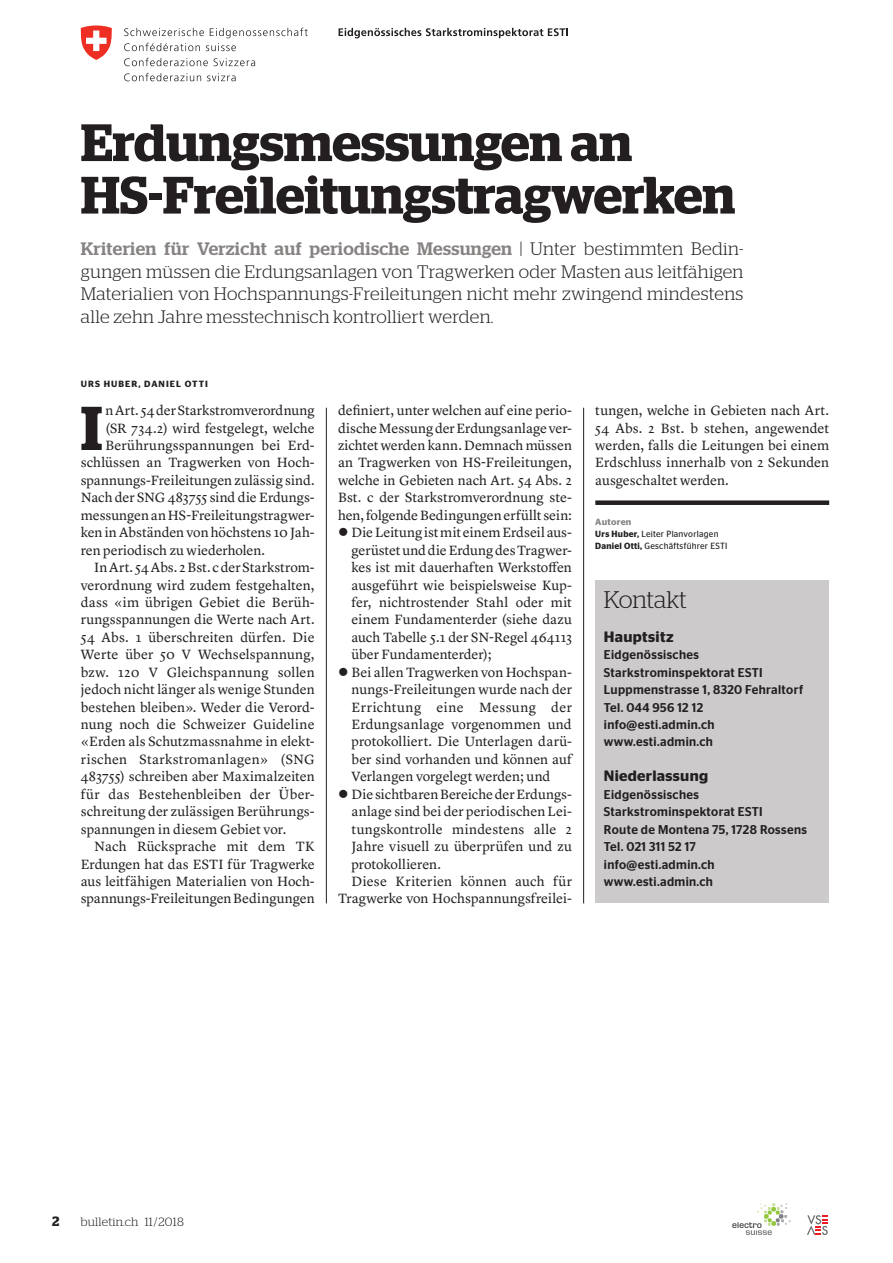
<style>
.page{position:relative;width:893px;height:1263px;background:#fff}
.page>*{position:absolute;margin:0;border:0;box-sizing:border-box;transform-origin:0 0}
.t1{font:600 61.65px "Stag";color:#231f20}
.t2{font:600 52.5px/52.5px "Stag";color:#231f20}
.t3{font:300 24px "Stag";letter-spacing:-.005em;color:#231f20}
.t4{font:300 18px/22.5px "Stag";letter-spacing:.02em;color:#231f20;text-align:justify}
.t5{font:600 15px "Stag Sans";letter-spacing:.02em;color:#231f20}
.t6{font:13.95px/17.4px "Lyon Text";color:#231f20;text-align:justify}
.t7{font:13.95px "Lyon Text";letter-spacing:.025em;color:#231f20}
.t8{font:13.95px "Lyon Text";letter-spacing:.03em;color:#231f20}
.t9{font:600 13.5px "Stag";color:#231f20}
.t10{font:500 12.75px/17.4px "Stag Sans";letter-spacing:.03em;color:#231f20;scale:.95 1}
.t11{font:300 12px "Stag";letter-spacing:.02em;color:#231f20}
.t12{font:9px/12px "Stag Sans";letter-spacing:.03em;color:#231f20;scale:.95 1}
.t13{font:600 9px "Stag Sans";letter-spacing:.12em;color:#231f20}
.s1{font-weight:500;color:#868382}
.s2{font-weight:600;color:#868382}
.s3{font-weight:600}
</style>
<div class="page">
<svg style="left:807px;top:1215px;width:21px;height:20px"></svg>
<svg style="left:732px;top:1203px;width:59px;height:32px"></svg>
<svg style="left:339px;top:28px;width:229px;height:10px"></svg>
<svg style="left:124px;top:28px;width:184px;height:23px"></svg>
<svg style="left:124px;top:58px;width:84px;height:8px"></svg>
<svg style="left:214px;top:58px;width:41px;height:8px"></svg>
<svg style="left:124px;top:73px;width:77px;height:8px"></svg>
<svg style="left:207px;top:73px;width:29px;height:8px"></svg>
<svg style="left:80px;top:26px;width:32px;height:34px"></svg>
<div style="left:595px;top:500px;width:234px;height:5px;background:#231f20"></div>
<hr style="left:326px;top:408px;width:1px;height:495px;background:#231f20">
<hr style="left:583px;top:408px;width:1px;height:495px;background:#231f20">
<div style="left:595px;top:580px;width:234px;height:323px;background:#cccaca"></div>
<h2 class="t2" style="left:81px;top:116px;width:656px">Erdungsmessungen an<br>HS-Freileitungstragwerken</h2>
<p class="t4" style="left:81px;top:237px;width:664px"><span class="s1">Kriterien für Verzicht auf periodische Messungen</span> | Unter bestimmten Bedin&shy;gungen müssen die Erdungsanlagen von Tragwerken oder Masten aus leitfähigen Materialien von Hochspannungs-Freileitungen nicht mehr zwingend mindestens alle zehn Jahre messtechnisch kontrolliert werden.</p>
<p class="t13" style="left:81px;top:379px;width:129px">URS HUBER, DANIEL OTTI</p>
<h1 class="t1" style="left:81px;top:392px;width:23px">I</h1>
<p class="t6" style="left:105px;top:401px;width:211px">n Art. 54 der Starkstromverordnung</p>
<p class="t6" style="left:105px;top:418px;width:211px">(SR 734.2) wird festgelegt, welche</p>
<p class="t6" style="left:105px;top:435px;width:211px">Berührungsspannungen bei Erd-</p>
<p class="t6" style="left:81px;top:453px;width:235px">schlüssen an Tragwerken von Hoch-</p>
<p class="t6" style="left:81px;top:470px;width:235px">spannungs-Freileitungen zulässig sind.</p>
<p class="t6" style="left:81px;top:488px;width:235px">Nach der SNG 483755 sind die Erdungs-</p>
<p class="t6" style="left:81px;top:505px;width:235px">messungen an HS-Freileitungstragwer-</p>
<p class="t6" style="left:81px;top:523px;width:235px">ken in Abständen von höchstens 10 Jah-</p>
<p class="t6" style="left:81px;top:540px;width:186px">ren periodisch zu wiederholen.</p>
<p class="t6" style="left:94px;top:558px;width:222px">In Art. 54 Abs. 2 Bst. c der Starkstrom-</p>
<p class="t6" style="left:81px;top:575px;width:235px">verordnung wird zudem festgehalten,</p>
<p class="t6" style="left:81px;top:592px;width:235px">dass «im übrigen Gebiet die Berüh-</p>
<p class="t6" style="left:81px;top:610px;width:235px">rungsspannungen die Werte nach Art.</p>
<p class="t6" style="left:81px;top:627px;width:235px">54 Abs. 1 überschreiten dürfen. Die</p>
<p class="t6" style="left:81px;top:645px;width:235px">Werte über 50 V Wechselspannung,</p>
<p class="t6" style="left:81px;top:662px;width:235px">bzw. 120 V Gleichspannung sollen</p>
<p class="t6" style="left:81px;top:680px;width:235px">jedoch nicht länger als wenige Stunden</p>
<p class="t6" style="left:81px;top:697px;width:235px">bestehen bleiben». Weder die Verord-</p>
<p class="t6" style="left:81px;top:714px;width:235px">nung noch die Schweizer Guideline</p>
<p class="t6" style="left:81px;top:732px;width:235px">«Erden als Schutzmassnahme in elekt-</p>
<p class="t7" style="left:81px;top:748px;width:235px">rischen Starkstromanlagen» (SNG</p>
<p class="t6" style="left:81px;top:767px;width:235px">483755) schreiben aber Maximalzeiten</p>
<p class="t6" style="left:81px;top:784px;width:235px">für das Bestehenbleiben der Über-</p>
<p class="t6" style="left:81px;top:802px;width:235px">schreitung der zulässigen Berührungs-</p>
<p class="t6" style="left:81px;top:819px;width:207px">spannungen in diesem Gebiet vor.</p>
<p class="t6" style="left:94px;top:837px;width:222px">Nach Rücksprache mit dem TK</p>
<p class="t6" style="left:81px;top:854px;width:235px">Erdungen hat das ESTI für Tragwerke</p>
<p class="t6" style="left:81px;top:871px;width:235px">aus leitfähigen Materialien von Hoch-</p>
<p class="t6" style="left:81px;top:889px;width:235px">spannungs-Freileitungen Bedingungen</p>
<p class="t6" style="left:338px;top:401px;width:235px">definiert, unter welchen auf eine perio-</p>
<p class="t6" style="left:338px;top:418px;width:235px">dische Messung der Erdungsanlage ver-</p>
<p class="t6" style="left:338px;top:435px;width:235px">zichtet werden kann. Demnach müssen</p>
<p class="t6" style="left:338px;top:453px;width:235px">an Tragwerken von HS-Freileitungen,</p>
<p class="t6" style="left:338px;top:470px;width:235px">welche in Gebieten nach Art. 54 Abs. 2</p>
<p class="t6" style="left:338px;top:488px;width:235px">Bst. c der Starkstromverordnung ste-</p>
<p class="t6" style="left:338px;top:505px;width:235px">hen, folgende Bedingungen erfüllt sein:</p>
<p class="t6" style="left:352px;top:523px;width:222px">Die Leitung ist mit einem Erdseil aus-</p>
<p class="t6" style="left:352px;top:540px;width:222px">gerüstet und die Erdung des Tragwer-</p>
<p class="t6" style="left:352px;top:558px;width:222px">kes ist mit dauerhaften Werkstoffen</p>
<p class="t6" style="left:352px;top:575px;width:222px">ausgeführt wie beispielsweise Kup-</p>
<p class="t6" style="left:352px;top:592px;width:222px">fer, nichtrostender Stahl oder mit</p>
<p class="t6" style="left:352px;top:610px;width:222px">einem Fundamenterder (siehe dazu</p>
<p class="t6" style="left:352px;top:627px;width:222px">auch Tabelle 5.1 der SN-Regel 464113</p>
<p class="t6" style="left:352px;top:645px;width:141px">über Fundamenterder);</p>
<p class="t6" style="left:352px;top:662px;width:222px">Bei allen Tragwerken von Hochspan-</p>
<p class="t6" style="left:352px;top:680px;width:222px">nungs-Freileitungen wurde nach der</p>
<p class="t8" style="left:352px;top:696px;width:222px">Errichtung eine Messung der</p>
<p class="t6" style="left:352px;top:714px;width:222px">Erdungsanlage vorgenommen und</p>
<p class="t6" style="left:352px;top:732px;width:222px">protokolliert. Die Unterlagen darü-</p>
<p class="t6" style="left:352px;top:749px;width:222px">ber sind vorhanden und können auf</p>
<p class="t6" style="left:352px;top:767px;width:200px">Verlangen vorgelegt werden; und</p>
<p class="t6" style="left:352px;top:784px;width:222px">Die sichtbaren Bereiche der Erdungs-</p>
<p class="t6" style="left:352px;top:802px;width:222px">anlage sind bei der periodischen Lei-</p>
<p class="t6" style="left:352px;top:819px;width:222px">tungskontrolle mindestens alle 2</p>
<p class="t6" style="left:352px;top:837px;width:222px">Jahre visuell zu überprüfen und zu</p>
<p class="t6" style="left:352px;top:854px;width:91px">protokollieren.</p>
<p class="t6" style="left:352px;top:871px;width:222px">Diese Kriterien können auch für</p>
<p class="t6" style="left:338px;top:889px;width:235px">Tragwerke von Hochspannungsfreilei-</p>
<p class="t6" style="left:595px;top:401px;width:235px">tungen, welche in Gebieten nach Art.<br>54 Abs. 2 Bst. b stehen, angewendet werden, falls die Leitungen bei einem Erdschluss innerhalb von 2 Sekunden ausgeschaltet werden.</p>
<p class="t12" style="left:595px;top:515px;width:141px"><span class="s2">Autoren<br></span><span class="s3">Urs Huber,</span> Leiter Planvorlagen<br><span class="s3">Daniel Otti,</span> Geschäftsführer ESTI</p>
<h3 class="t3" style="left:604px;top:586px;width:84px">Kontakt</h3>
<p class="t5" style="left:604px;top:628px;width:71px">Hauptsitz</p>
<p class="t10" style="left:604px;top:646px;width:211px">Eidgenössisches<br>Starkstrominspektorat ESTI<br>Luppmenstrasse 1, 8320 Fehraltorf<br>Tel. 044 956 12 12 info@esti.admin.ch www.esti.admin.ch</p>
<p class="t5" style="left:604px;top:767px;width:106px">Niederlassung</p>
<p class="t10" style="left:604px;top:786px;width:215px">Eidgenössisches<br>Starkstrominspektorat ESTI<br>Route de Montena 75, 1728 Rossens<br>Tel. 021 311 52 17 info@esti.admin.ch www.esti.admin.ch</p>
<p class="t9" style="left:52px;top:1213px;width:9px">2</p>
<p class="t11" style="left:81px;top:1215px;width:105px">bulletin.ch 11/2018</p>
</div>
